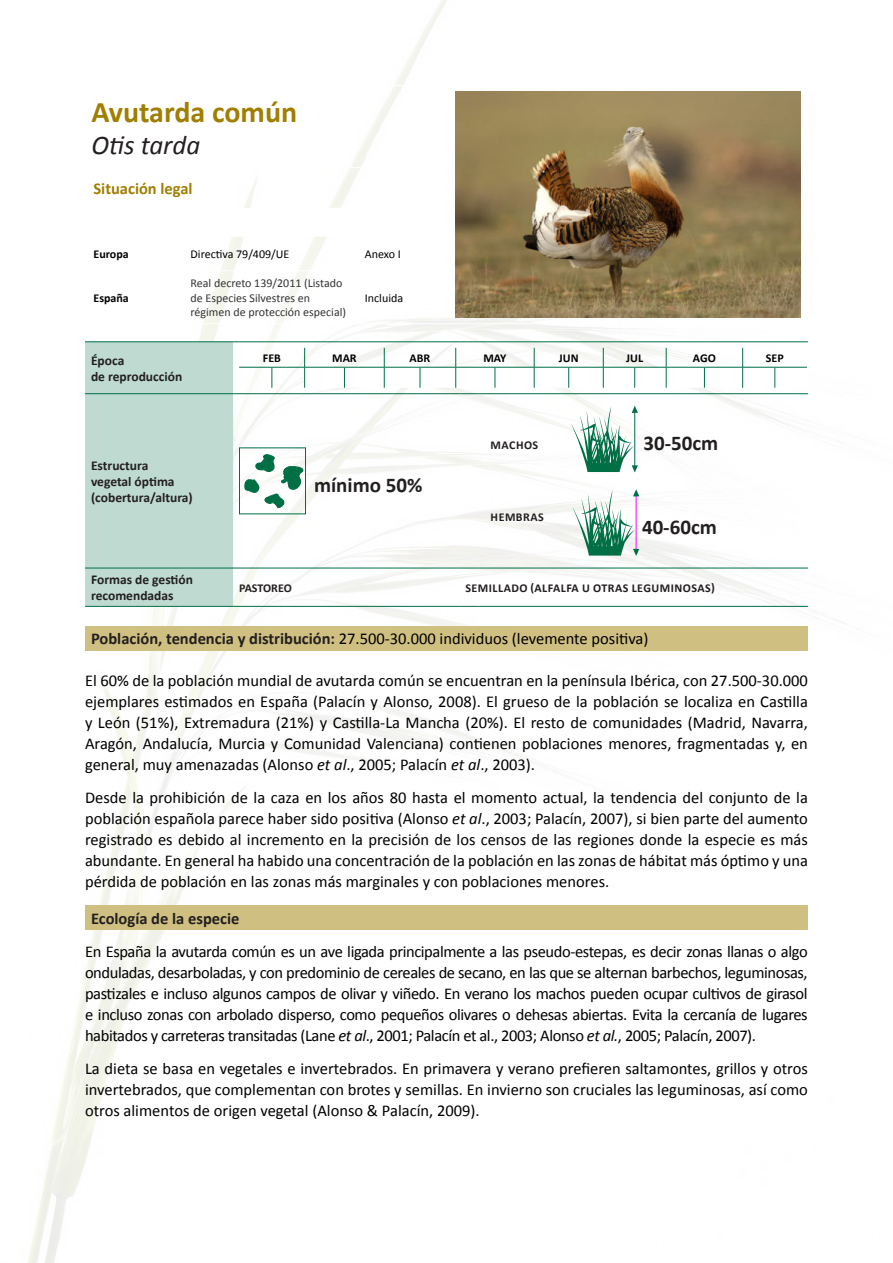
<style>
.page{position:relative;width:893px;height:1263px;background:#fff}
.page>*{position:absolute;margin:0;border:0;box-sizing:border-box;transform-origin:0 0}
.t1{font:700 30px "Calibri";color:#a07e00}
.t2{font:italic 27px "Calibri";color:#231f20}
.t3{font:700 21px "Calibri";color:#231f20}
.t4{font:16.5px/21px "Calibri";color:#000;text-align:justify}
.t5{font:700 16.5px "Calibri";color:#231f20}
.t6{font:700 16.5px "Calibri";color:#a07e00}
.t7{font:700 13.5px/16.2px "Calibri";color:#231f20}
.t8{font:12px/14.4px "Calibri";color:#333}
.t9{font:700 12px "Calibri";letter-spacing:.04em;color:#231f20}
.t10{font:700 12px "Calibri";color:#000}
.t11{font:12px "Calibri";color:#000}
.t12{font:700 12px "Calibri";letter-spacing:-.01em;color:#231f20}
.s1{font-weight:700;color:#231f20}
.s2{font-style:italic}
</style>
<div class="page">
<img style="left:28px;top:0;width:830px;height:1263px">
<svg style="left:28px;top:0;width:128px;height:181px"></svg>
<hr style="left:85px;top:85px;width:97px;height:1px;background:#fff">
<hr style="left:85px;top:86px;width:1px;height:82px;background:#fff">
<hr style="left:182px;top:85px;width:175px;height:1px;background:#fff">
<hr style="left:357px;top:85px;width:90px;height:1px;background:#fff">
<hr style="left:447px;top:85px;width:362px;height:1px;background:#fff">
<hr style="left:808px;top:86px;width:1px;height:82px;background:#fff">
<hr style="left:808px;top:168px;width:1px;height:40px;background:#fff">
<svg style="left:808px;top:208px;width:1px;height:29px"></svg>
<hr style="left:808px;top:237px;width:1px;height:34px;background:#fff">
<hr style="left:808px;top:271px;width:1px;height:52px;background:#fff">
<hr style="left:447px;top:323px;width:362px;height:1px;background:#fff">
<hr style="left:85px;top:168px;width:1px;height:40px;background:#fff">
<svg style="left:85px;top:208px;width:362px;height:115px"></svg>
<hr style="left:85px;top:237px;width:1px;height:34px;background:#fff">
<hr style="left:85px;top:271px;width:1px;height:52px;background:#fff">
<hr style="left:85px;top:323px;width:97px;height:1px;background:#fff">
<hr style="left:182px;top:323px;width:175px;height:1px;background:#fff">
<hr style="left:357px;top:323px;width:90px;height:1px;background:#fff">
<hr style="left:86px;top:270px;width:96px;height:1px;background:#fff">
<hr style="left:182px;top:270px;width:175px;height:1px;background:#fff">
<hr style="left:357px;top:270px;width:90px;height:1px;background:#fff">
<hr style="left:86px;top:167px;width:96px;height:1px;background:#fff">
<hr style="left:182px;top:167px;width:175px;height:1px;background:#fff">
<hr style="left:357px;top:167px;width:90px;height:1px;background:#fff">
<img style="left:456px;top:92px;width:344px;height:225px">
<div style="left:85px;top:343px;width:148px;height:263px;background:#bfdbd1"></div>
<hr style="left:233px;top:342px;width:226px;height:1px;background:#006f46">
<hr style="left:478px;top:342px;width:330px;height:1px;background:#006f46">
<hr style="left:233px;top:393px;width:226px;height:1px;background:#006f46">
<hr style="left:478px;top:393px;width:330px;height:1px;background:#006f46">
<hr style="left:233px;top:568px;width:226px;height:1px;background:#006f46">
<svg style="left:459px;top:568px;width:19px;height:1px"></svg>
<hr style="left:478px;top:568px;width:330px;height:1px;background:#006f46">
<hr style="left:233px;top:606px;width:226px;height:1px;background:#006f46">
<svg style="left:459px;top:606px;width:19px;height:1px"></svg>
<hr style="left:478px;top:606px;width:330px;height:1px;background:#006f46">
<hr style="left:85px;top:342px;width:148px;height:1px;background:#006f46">
<hr style="left:85px;top:393px;width:148px;height:1px;background:#006f46">
<hr style="left:85px;top:568px;width:148px;height:1px;background:#006f46">
<hr style="left:85px;top:606px;width:148px;height:1px;background:#006f46">
<hr style="left:239px;top:367px;width:33px;height:1px;background:#006f46">
<hr style="left:272px;top:367px;width:33px;height:1px;background:#006f46">
<svg style="left:272px;top:367px;width:1px;height:21px"></svg>
<svg style="left:304px;top:342px;width:503px;height:52px"></svg>
<div style="left:239px;top:447px;width:67px;height:67px;border:1px solid #006f46"></div>
<svg style="left:244px;top:454px;width:61px;height:54px"></svg>
<svg style="left:571px;top:406px;width:67px;height:66px"></svg>
<svg style="left:572px;top:489px;width:67px;height:67px"></svg>
<div style="left:85px;top:626px;width:723px;height:24px;background:#cfbf80"></div>
<div style="left:85px;top:905px;width:723px;height:24px;background:#cfbf80"></div>
<h1 class="t1" style="left:91px;top:90px;width:207px">Avutarda común</h1>
<h2 class="t2" style="left:91px;top:126px;width:110px">Otis tarda</h2>
<p class="t6" style="left:94px;top:177px;width:101px">Situación legal</p>
<p class="t10" style="left:94px;top:246px;width:37px">Europa</p>
<p class="t11" style="left:191px;top:247px;width:100px">Directiva 79/409/UE</p>
<p class="t11" style="left:365px;top:247px;width:37px">Anexo I</p>
<p class="t10" style="left:94px;top:289px;width:37px">España</p>
<p class="t8" style="left:191px;top:275px;width:157px">Real decreto 139/2011 (Listado de Especies Silvestres en régimen de protección especial)</p>
<p class="t11" style="left:365px;top:293px;width:40px">Incluida</p>
<p class="t7" style="left:91px;top:352px;width:93px">Época<br>de reproducción</p>
<p class="t10" style="left:263px;top:351px;width:20px">FEB</p>
<p class="t10" style="left:332px;top:351px;width:26px">MAR</p>
<p class="t10" style="left:410px;top:351px;width:22px">ABR</p>
<p class="t10" style="left:483px;top:351px;width:25px">MAY</p>
<p class="t10" style="left:559px;top:351px;width:21px">JUN</p>
<p class="t10" style="left:626px;top:351px;width:18px">JUL</p>
<p class="t10" style="left:693px;top:351px;width:24px">AGO</p>
<p class="t10" style="left:766px;top:351px;width:19px">SEP</p>
<p class="t7" style="left:91px;top:457px;width:103px">Estructura<br>vegetal óptima (cobertura/altura)</p>
<p class="t3" style="left:314px;top:470px;width:110px">mínimo 50%</p>
<p class="t9" style="left:491px;top:437px;width:49px">MACHOS</p>
<p class="t9" style="left:491px;top:509px;width:55px">HEMBRAS</p>
<p class="t3" style="left:643px;top:428px;width:76px">30-50cm</p>
<p class="t3" style="left:642px;top:512px;width:76px">40-60cm</p>
<p class="t7" style="left:91px;top:571px;width:103px">Formas de gestión recomendadas</p>
<p class="t12" style="left:239px;top:579px;width:54px">PASTOREO</p>
<p class="t9" style="left:465px;top:579px;width:251px">SEMILLADO (ALFALFA U OTRAS LEGUMINOSAS)</p>
<p class="t4" style="left:91px;top:627px;width:559px"><span class="s1">Población, tendencia y distribución:</span> 27.500-30.000 individuos (levemente positiva)</p>
<p class="t4" style="left:85px;top:669px;width:724px">El 60% de la población mundial de avutarda común se encuentran en la península Ibérica, con 27.500-30.000 ejemplares estimados en España (Palacín y Alonso, 2008). El grueso de la población se localiza en Castilla y León (51%), Extremadura (21%) y Castilla-La Mancha (20%). El resto de comunidades (Madrid, Navarra, Aragón, Andalucía, Murcia y Comunidad Valenciana) contienen poblaciones menores, fragmentadas y, en general, muy amenazadas (Alonso <span class="s2">et al</span>., 2005; Palacín <span class="s2">et al</span>., 2003).</p>
<p class="t4" style="left:85px;top:786px;width:724px">Desde la prohibición de la caza en los años 80 hasta el momento actual, la tendencia del conjunto de la población española parece haber sido positiva (Alonso <span class="s2">et al</span>., 2003; Palacín, 2007), si bien parte del aumento registrado es debido al incremento en la precisión de los censos de las regiones donde la especie es más abundante. En general ha habido una concentración de la población en las zonas de hábitat más óptimo y una pérdida de población en las zonas más marginales y con poblaciones menores.</p>
<p class="t5" style="left:91px;top:906px;width:150px">Ecología de la especie</p>
<p class="t4" style="left:85px;top:940px;width:724px">En España la avutarda común es un ave ligada principalmente a las pseudo-estepas, es decir zonas llanas o algo onduladas, desarboladas, y con predominio de cereales de secano, en las que se alternan barbechos, leguminosas, pastizales e incluso algunos campos de olivar y viñedo. En verano los machos pueden ocupar cultivos de girasol e incluso zonas con arbolado disperso, como pequeños olivares o dehesas abiertas. Evita la cercanía de lugares habitados y carreteras transitadas (Lane <span class="s2">et al</span>., 2001; Palacín et al., 2003; Alonso <span class="s2">et al.</span>, 2005; Palacín, 2007).</p>
<p class="t4" style="left:85px;top:1057px;width:724px">La dieta se basa en vegetales e invertebrados. En primavera y verano prefieren saltamontes, grillos y otros invertebrados, que complementan con brotes y semillas. En invierno son cruciales las leguminosas, así como otros alimentos de origen vegetal (Alonso &amp; Palacín, 2009).</p>
</div>
